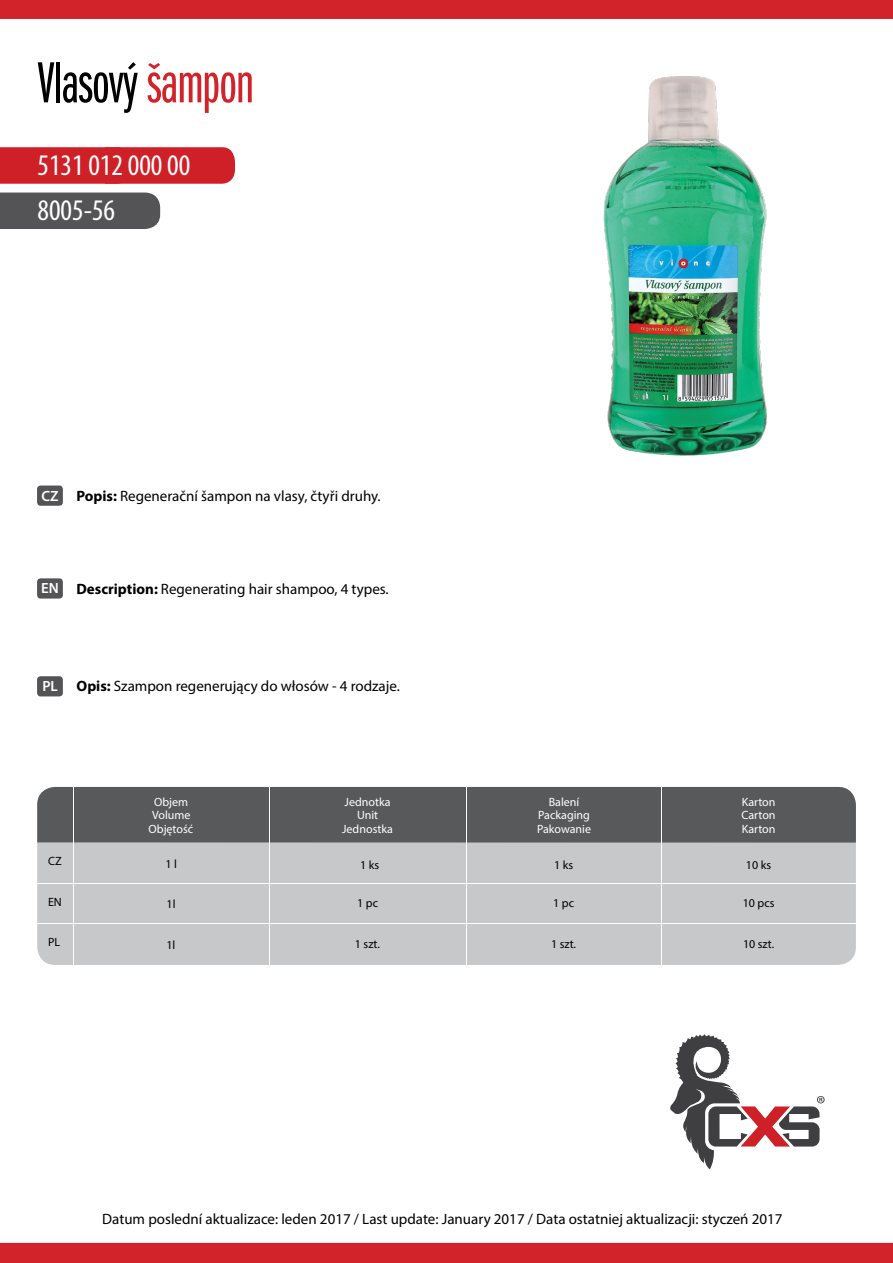
<style>
.page{position:relative;width:893px;height:1263px;background:#fff}
.page>*{position:absolute;margin:0;border:0;box-sizing:border-box;transform-origin:0 0}
.t1{font:60px "Franklin Got Itc DOT Boo Ext Com";letter-spacing:-.01em;color:#000}
.t2{font:condensed 30px "Myriad Pro";color:#fff}
.t3{font:15px "Myriad Pro";color:#000}
.t4{font:600 14.85px "Myriad Pro";color:#fff}
.t5{font:12px "Myriad Pro";color:#fff}
.t6{font:12px "Myriad Pro";color:#000}
.s1{color:#d2232a}
.s2{font-weight:700}
</style>
<div class="page">
<div style="left:0;top:147px;width:235px;height:37px;background:#cf2027"></div>
<div style="left:0;top:193px;width:160px;height:36px;background:#545456"></div>
<img style="left:603px;top:76px;width:164px;height:380px">
<svg style="left:670px;top:1034px;width:155px;height:135px"></svg>
<div style="left:37px;top:485px;width:26px;height:21px;background:#545456;border-radius:3px"></div>
<div style="left:37px;top:578px;width:26px;height:21px;background:#545456;border-radius:3px"></div>
<div style="left:37px;top:676px;width:26px;height:20px;background:#545456;border-radius:3px"></div>
<div style="left:0;top:0;width:893px;height:19px;background:#d2232a"></div>
<div style="left:0;top:1243px;width:893px;height:20px;background:#d2232a"></div>
<div style="left:37px;top:787px;width:819px;height:178px;background:#c7c8ca;border-radius:18px"></div>
<div style="left:37px;top:787px;width:819px;height:55px;background:#58595b"></div>
<hr style="left:37px;top:923px;width:819px;height:1px;background:#fff">
<hr style="left:37px;top:883px;width:819px;height:1px;background:#fff">
<hr style="left:73px;top:787px;width:1px;height:178px;background:#fff">
<hr style="left:661px;top:787px;width:1px;height:178px;background:#fff">
<hr style="left:466px;top:787px;width:1px;height:178px;background:#fff">
<hr style="left:269px;top:787px;width:1px;height:178px;background:#fff">
<h1 class="t1" style="left:37px;top:51px;width:218px">Vlasový <span class="s1">šampon</span></h1>
<h2 class="t2" style="left:38px;top:147px;width:154px">5131 012 000 00</h2>
<h2 class="t2" style="left:38px;top:192px;width:79px">8005-56</h2>
<p class="t4" style="left:42px;top:486px;width:19px">CZ</p>
<p class="t3" style="left:77px;top:486px;width:306px"><span class="s2">Popis:</span> Regenerační šampon na vlasy, čtyři druhy.</p>
<p class="t4" style="left:41px;top:579px;width:19px">EN</p>
<p class="t3" style="left:77px;top:579px;width:314px"><span class="s2">Description:</span> Regenerating hair shampoo, 4 types.</p>
<p class="t4" style="left:42px;top:677px;width:17px">PL</p>
<p class="t3" style="left:77px;top:677px;width:325px"><span class="s2">Opis:</span> Szampon regenerujący do włosów - 4 rodzaje.</p>
<p class="t5" style="left:154px;top:794px;width:36px">Objem</p>
<p class="t5" style="left:149px;top:821px;width:46px">Objętość</p>
<p class="t5" style="left:152px;top:808px;width:40px">Volume</p>
<p class="t5" style="left:345px;top:794px;width:48px">Jednotka</p>
<p class="t5" style="left:342px;top:821px;width:52px">Jednostka</p>
<p class="t5" style="left:357px;top:808px;width:23px">Unit</p>
<p class="t5" style="left:549px;top:794px;width:32px">Balení</p>
<p class="t5" style="left:537px;top:821px;width:56px">Pakowanie</p>
<p class="t5" style="left:538px;top:808px;width:53px">Packaging</p>
<p class="t5" style="left:742px;top:794px;width:35px">Karton</p>
<p class="t5" style="left:742px;top:821px;width:35px">Karton</p>
<p class="t5" style="left:742px;top:808px;width:36px">Carton</p>
<p class="t6" style="left:48px;top:854px;width:15px">CZ</p>
<p class="t6" style="left:165px;top:856px;width:13px">1 l</p>
<p class="t6" style="left:746px;top:858px;width:27px">10 ks</p>
<p class="t6" style="left:360px;top:858px;width:21px">1 ks</p>
<p class="t6" style="left:554px;top:858px;width:21px">1 ks</p>
<p class="t6" style="left:48px;top:894px;width:15px">EN</p>
<p class="t6" style="left:167px;top:896px;width:10px">1l</p>
<p class="t6" style="left:357px;top:896px;width:22px">1 pc</p>
<p class="t6" style="left:553px;top:896px;width:22px">1 pc</p>
<p class="t6" style="left:743px;top:896px;width:33px">10 pcs</p>
<p class="t6" style="left:48px;top:935px;width:14px">PL</p>
<p class="t6" style="left:166px;top:937px;width:10px">1l</p>
<p class="t6" style="left:355px;top:937px;width:27px">1 szt.</p>
<p class="t6" style="left:551px;top:937px;width:27px">1 szt.</p>
<p class="t6" style="left:743px;top:937px;width:33px">10 szt.</p>
<p class="t3" style="left:102px;top:1209px;width:682px">Datum poslední aktualizace: leden 2017 / Last update: January 2017 / Data ostatniej aktualizacji: styczeń 2017</p>
</div>
